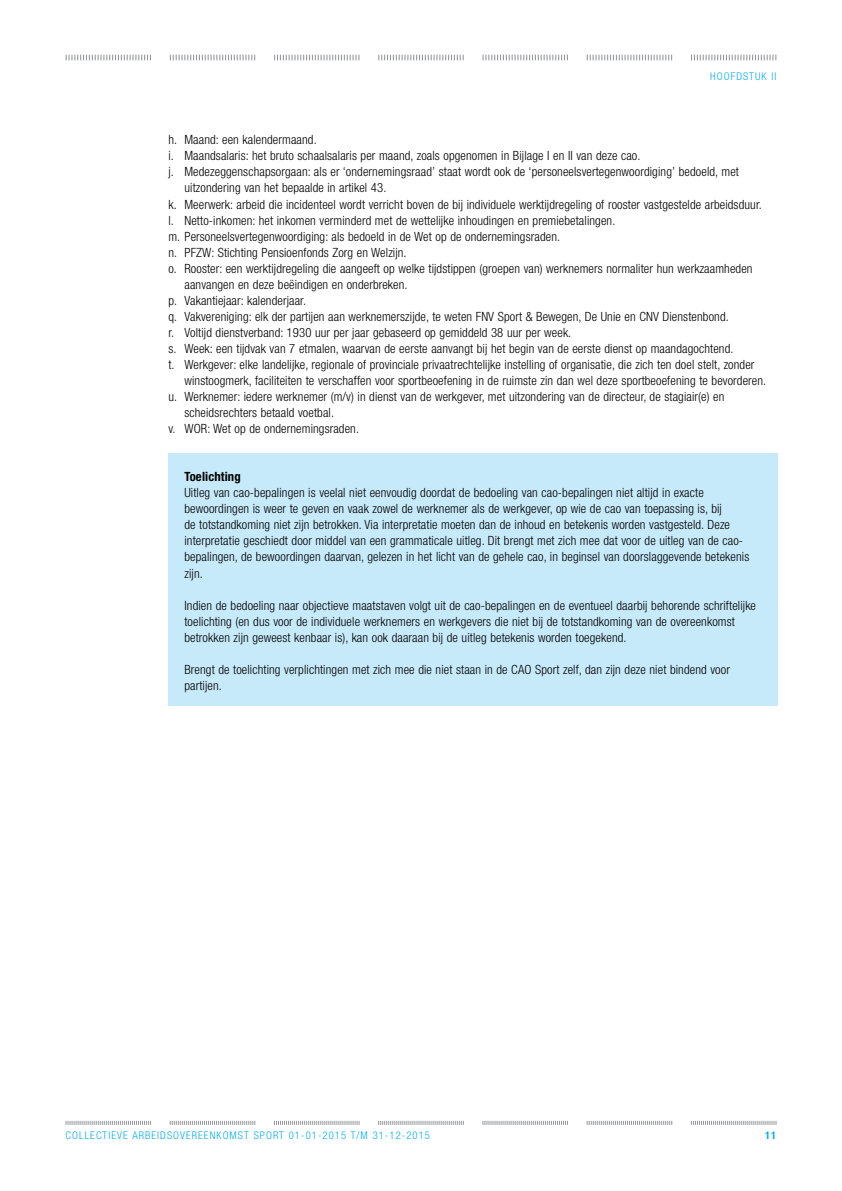
<style>
.page{position:relative;width:842px;height:1191px;background:#fff}
.page>*{position:absolute;margin:0;border:0;box-sizing:border-box;transform-origin:0 0}
.t1{font:300 condensed 12.8px/16px "Helvetica Neue";letter-spacing:.01em;color:#000}
.t2{font:700 condensed 12.8px "Helvetica Neue";letter-spacing:.01em;color:#000}
.t3{font:300 condensed 10.6px "Helvetica Neue";letter-spacing:.1em;color:#00aeef}
.t4{font:700 condensed 10.6px "Helvetica Neue";color:#00aeef}
</style>
<div class="page">
<svg style="left:66px;top:1120px;width:85px;height:4px"></svg>
<svg style="left:170px;top:1120px;width:85px;height:4px"></svg>
<svg style="left:274px;top:1120px;width:86px;height:4px"></svg>
<svg style="left:378px;top:1120px;width:86px;height:4px"></svg>
<svg style="left:482px;top:1120px;width:86px;height:4px"></svg>
<svg style="left:587px;top:1120px;width:85px;height:4px"></svg>
<svg style="left:691px;top:1120px;width:86px;height:4px"></svg>
<svg style="left:66px;top:55px;width:85px;height:5px"></svg>
<svg style="left:170px;top:55px;width:85px;height:5px"></svg>
<svg style="left:274px;top:55px;width:85px;height:5px"></svg>
<svg style="left:378px;top:55px;width:86px;height:5px"></svg>
<svg style="left:482px;top:55px;width:86px;height:5px"></svg>
<svg style="left:587px;top:55px;width:85px;height:5px"></svg>
<svg style="left:691px;top:55px;width:85px;height:5px"></svg>
<div style="left:168px;top:453px;width:610px;height:253px;background:#c7eafb"></div>
<p class="t3" style="left:710px;top:70px;width:68px">HOOFDSTUK II</p>
<p class="t1" style="left:168px;top:132px;width:150px">h. Maand: een kalendermaand.</p>
<p class="t1" style="left:168px;top:148px;width:474px">i. Maandsalaris: het bruto schaalsalaris per maand, zoals opgenomen in Bijlage I en II van deze cao.</p>
<p class="t1" style="left:168px;top:164px;width:572px">j. Medezeggenschapsorgaan: als er ‘ondernemingsraad’ staat wordt ook de ‘personeelsvertegenwoordiging’ bedoeld, met</p>
<p class="t1" style="left:184px;top:180px;width:203px">uitzondering van het bepaalde in artikel 43.</p>
<p class="t1" style="left:168px;top:196px;width:595px">k. Meerwerk: arbeid die incidenteel wordt verricht boven de bij individuele werktijdregeling of rooster vastgestelde arbeidsduur.</p>
<p class="t1" style="left:168px;top:212px;width:448px">l. Netto-inkomen: het inkomen verminderd met de wettelijke inhoudingen en premiebetalingen.</p>
<p class="t1" style="left:168px;top:228px;width:393px">m. Personeelsvertegenwoordiging: als bedoeld in de Wet op de ondernemingsraden.</p>
<p class="t1" style="left:168px;top:244px;width:240px">n. PFZW: Stichting Pensioenfonds Zorg en Welzijn.</p>
<p class="t1" style="left:168px;top:260px;width:586px">o. Rooster: een werktijdregeling die aangeeft op welke tijdstippen (groepen van) werknemers normaliter hun werkzaamheden</p>
<p class="t1" style="left:184px;top:276px;width:225px">aanvangen en deze beëindigen en onderbreken.</p>
<p class="t1" style="left:168px;top:292px;width:139px">p. Vakantiejaar: kalenderjaar.</p>
<p class="t1" style="left:168px;top:308px;width:562px">q. Vakvereniging: elk der partijen aan werknemerszijde, te weten FNV Sport &amp; Bewegen, De Unie en CNV Dienstenbond.</p>
<p class="t1" style="left:168px;top:324px;width:404px">r. Voltijd dienstverband: 1930 uur per jaar gebaseerd op gemiddeld 38 uur per week.</p>
<p class="t1" style="left:168px;top:340px;width:567px">s. Week: een tijdvak van 7 etmalen, waarvan de eerste aanvangt bij het begin van de eerste dienst op maandagochtend.</p>
<p class="t1" style="left:168px;top:356px;width:587px">t. Werkgever: elke landelijke, regionale of provinciale privaatrechtelijke instelling of organisatie, die zich ten doel stelt, zonder</p>
<p class="t1" style="left:184px;top:372px;width:583px">winstoogmerk, faciliteiten te verschaffen voor sportbeoefening in de ruimste zin dan wel deze sportbeoefening te bevorderen.</p>
<p class="t1" style="left:168px;top:388px;width:557px">u. Werknemer: iedere werknemer (m/v) in dienst van de werkgever, met uitzondering van de directeur, de stagiair(e) en</p>
<p class="t1" style="left:184px;top:404px;width:151px">scheidsrechters betaald voetbal.</p>
<p class="t1" style="left:168px;top:420px;width:192px">v. WOR: Wet op de ondernemingsraden.</p>
<p class="t2" style="left:184px;top:469px;width:58px">Toelichting</p>
<p class="t1" style="left:184px;top:484px;width:566px">Uitleg van cao-bepalingen is veelal niet eenvoudig doordat de bedoeling van cao-bepalingen niet altijd in exacte bewoordingen is weer te geven en vaak zowel de werknemer als de werkgever, op wie de cao van toepassing is, bij<br>de totstandkoming niet zijn betrokken. Via interpretatie moeten dan de inhoud en betekenis worden vastgesteld. Deze interpretatie geschiedt door middel van een grammaticale uitleg. Dit brengt met zich mee dat voor de uitleg van de cao&shy;bepalingen, de bewoordingen daarvan, gelezen in het licht van de gehele cao, in beginsel van doorslaggevende betekenis zijn.</p>
<p class="t1" style="left:184px;top:597px;width:573px">Indien de bedoeling naar objectieve maatstaven volgt uit de cao-bepalingen en de eventueel daarbij behorende schriftelijke toelichting (en dus voor de individuele werknemers en werkgevers die niet bij de totstandkoming van de overeenkomst betrokken zijn geweest kenbaar is), kan ook daaraan bij de uitleg betekenis worden toegekend.</p>
<p class="t1" style="left:184px;top:661px;width:547px">Brengt de toelichting verplichtingen met zich mee die niet staan in de CAO Sport zelf, dan zijn deze niet bindend voor partijen.</p>
<p class="t3" style="left:66px;top:1129px;width:366px">COLLECTIEVE ARBEIDSOVEREENKOMST SPORT 01-01-2015 T/M 31-12-2015</p>
<p class="t4" style="left:765px;top:1128px;width:13px">11</p>
</div>
